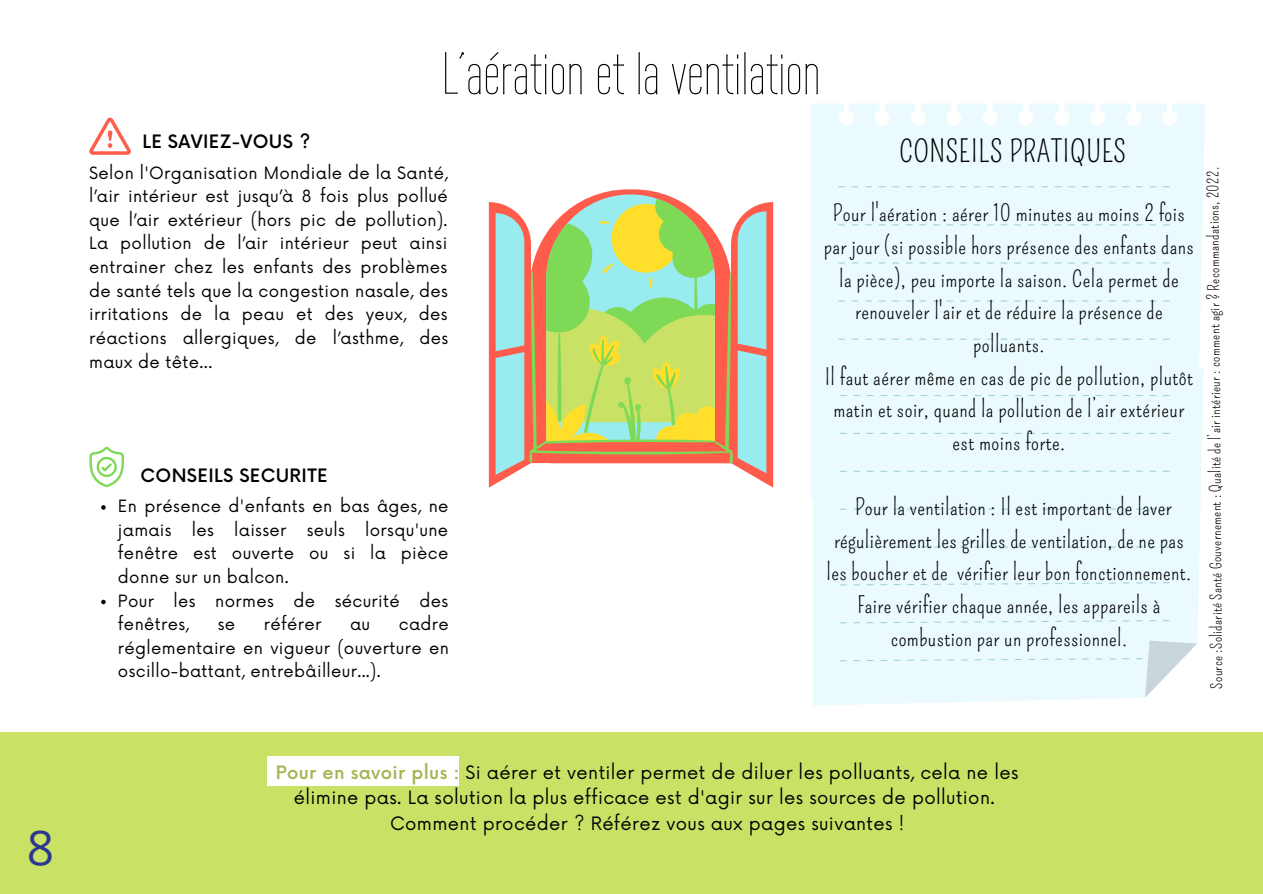
<style>
.page{position:relative;width:1263px;height:894px;background:#fff}
.page>*{position:absolute;margin:0;border:0;box-sizing:border-box;transform-origin:0 0}
.t1{font:58.5px "Wire One";letter-spacing:.02em;color:#000}
.t2{font:48px "Open Sans";color:#2c3792}
.t3{font:30px "Pompiere";letter-spacing:.02em;color:#000}
.t4{font:22.5px/32.5px "Pompiere";letter-spacing:.02em;color:#000;text-align:center}
.t5{font:18px/25.8px "Now";letter-spacing:.02em;color:#000;text-align:center}
.t6{font:500 18px "Now";letter-spacing:.02em;color:#000}
.t7{font:16.5px/23.5px "Now";letter-spacing:.02em;color:#000;text-align:justify}
.t8{font:15px "Pompiere";letter-spacing:.01em;color:#000}
.s1{font-weight:500;color:#a2b652}
</style>
<div class="page">
<svg style="left:489px;top:202px;width:284px;height:285px"></svg>
<svg style="left:496px;top:211px;width:270px;height:263px;background:#b7d5d5"></svg>
<svg style="left:529px;top:194px;width:204px;height:269px;background:#c5c873"></svg>
<svg style="left:89px;top:118px;width:42px;height:37px"></svg>
<svg style="left:89px;top:446px;width:35px;height:41px"></svg>
<div style="left:0;top:732px;width:1263px;height:161px;background:#c9e265"></div>
<svg style="left:101px;top:505px;width:5px;height:4px"></svg>
<svg style="left:101px;top:599px;width:5px;height:5px"></svg>
<div style="left:811px;top:104px;width:394px;height:394px;background:#ebfafe"></div>
<svg style="left:838px;top:186px;width:332px;height:1px"></svg>
<svg style="left:838px;top:224px;width:332px;height:1px"></svg>
<svg style="left:838px;top:262px;width:332px;height:1px"></svg>
<svg style="left:838px;top:300px;width:332px;height:1px"></svg>
<svg style="left:838px;top:338px;width:332px;height:1px"></svg>
<div style="left:812px;top:369px;width:393px;height:336px;background:#ebfafe"></div>
<svg style="left:839px;top:395px;width:331px;height:7px;background:#e5f6fa"></svg>
<div style="left:838px;top:432px;width:359px;height:58px;background:#ebfafe"></div>
<svg style="left:839px;top:506px;width:331px;height:3px"></svg>
<svg style="left:839px;top:542px;width:331px;height:5px;background:#e7f8fc"></svg>
<svg style="left:839px;top:575px;width:331px;height:10px;background:#e7f7fb"></svg>
<svg style="left:840px;top:620px;width:330px;height:3px"></svg>
<svg style="left:839px;top:629px;width:358px;height:68px;background:#e9f7fb"></svg>
<div style="left:268px;top:756px;width:191px;height:29px;background:#fff"></div>
<h2 class="t2" style="left:27px;top:813px;width:29px">8</h2>
<h1 class="t1" style="left:443px;top:42px;width:379px">L’aération et la ventilation</h1>
<p class="t6" style="left:142px;top:132px;width:169px">LE SAVIEZ-VOUS ?</p>
<p class="t7" style="left:89px;top:162px;width:361px">Selon l'Organisation Mondiale de la Santé, l’air intérieur est jusqu’à 8 fois plus pollué que l’air extérieur (hors pic de pollution).<br>La pollution de l’air intérieur peut ainsi entrainer chez les enfants des problèmes de santé tels que la congestion nasale, des irritations de la peau et des yeux, des réactions allergiques, de l’asthme, des maux de tête…</p>
<p class="t6" style="left:141px;top:465px;width:189px">CONSEILS SECURITE</p>
<p class="t7" style="left:118px;top:495px;width:332px;text-align:left">En présence d'enfants en bas âges, ne jamais les laisser seuls lorsqu'une fenêtre est ouverte ou si la pièce donne sur un balcon.<br>Pour les normes de sécurité des fenêtres,</p>
<p class="t7" style="left:118px;top:613px;width:332px;text-indent:281px">cadre réglementaire en vigueur (ouverture en oscillo-battant, entrebâilleur...).</p>
<p class="t7" style="left:218px;top:613px;width:19px">se</p>
<p class="t7" style="left:264px;top:613px;width:59px">référer</p>
<p class="t7" style="left:350px;top:613px;width:22px">au</p>
<h3 class="t3" style="left:899px;top:134px;width:228px">CONSEILS PRATIQUES</h3>
<p class="t4" style="left:824px;top:197px;width:371px">Pour l'aération : aérer 10 minutes au moins 2 fois par jour (si possible hors présence des enfants dans la pièce), peu importe la saison. Cela permet de renouveler l'air et de réduire la présence de polluants.<br>Il faut aérer même en cas de pic de pollution, plutôt matin et soir, quand la pollution de l’air extérieur est moins forte.</p>
<h3 class="t4" style="left:826px;top:491px;width:366px">Pour la ventilation : Il est important de laver régulièrement les grilles de ventilation, de ne pas les boucher et de vérifier leur bon fonctionnement.<br>Faire vérifier chaque année, les appareils à combustion par un professionnel.</h3>
<p class="t8" style="left:1206px;top:688px;width:523px;rotate:-90deg">Source :Solidarité Santé Gouvernement : Qualité de l’air intérieur : comment agir ? Recommandations, 2022.</p>
<p class="t5" style="left:276px;top:759px;width:744px"><span class="s1">Pour en savoir plus :</span> Si aérer et ventiler permet de diluer les polluants, cela ne les élimine pas. La solution la plus efficace est d'agir sur les sources de pollution.<br>Comment procéder ? Référez vous aux pages suivantes !</p>
</div>
